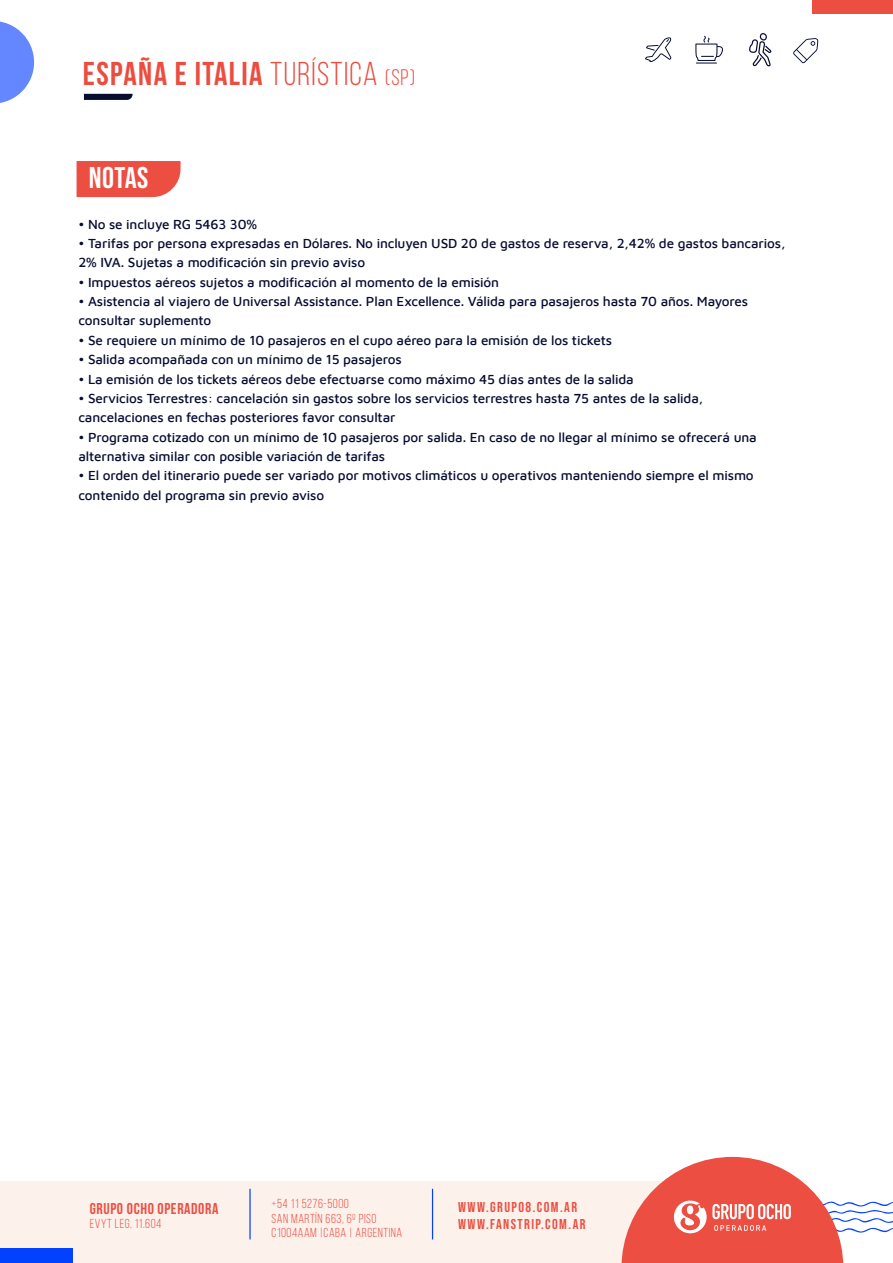
<style>
.page{position:relative;width:893px;height:1263px;background:#fff}
.page>*{position:absolute;margin:0;border:0;box-sizing:border-box;transform-origin:0 0}
.t1{font:700 33px "Bebas Neue";letter-spacing:.04em;color:#eb4e41}
.t2{font:30px "Bebas Neue";letter-spacing:.015em;color:#fff}
.t3{font:700 15.6px "Bebas Neue";letter-spacing:.04em;color:#ec4e41}
.t4{font:14.25px/17px "Bebas Neue";letter-spacing:.1em;color:#ec4e41}
.t5{font:500 13.5px/19.4px "Maven Pro";letter-spacing:-.01em;color:#070c31}
.t6{font:13.05px/14.2px "Bebas Neue";letter-spacing:.04em;color:#ec4e41}
.s1{font-weight:400}
.s2{font-weight:400;font-size:22.5px}
</style>
<div class="page">
<div style="left:0;top:1181px;width:706px;height:82px;background:#fdf1eb"></div>
<hr style="left:249px;top:1189px;width:2px;height:50px;background:#0242ff">
<hr style="left:432px;top:1189px;width:1px;height:50px;background:#0242ff">
<div style="left:0;top:1249px;width:72px;height:14px;background:#0242ff"></div>
<svg style="left:621px;top:1157px;width:272px;height:106px"></svg>
<svg style="left:0;top:21px;width:34px;height:82px"></svg>
<div style="left:812px;top:0;width:81px;height:13px;background:#ec4e41"></div>
<svg style="left:645px;top:37px;width:27px;height:25px"></svg>
<svg style="left:695px;top:36px;width:28px;height:28px"></svg>
<svg style="left:749px;top:33px;width:22px;height:33px"></svg>
<svg style="left:793px;top:38px;width:25px;height:25px"></svg>
<svg style="left:84px;top:94px;width:49px;height:6px"></svg>
<div style="left:77px;top:161px;width:104px;height:36px;background:#ec4e41"></div>
<h1 class="t1" style="left:83px;top:56px;width:334px">ESPAÑA E ITALIA <span class="s1">TURÍSTICA</span> <span class="s2">(SP)</span></h1>
<h2 class="t2" style="left:89px;top:161px;width:61px">NOTAS</h2>
<p class="t5" style="left:78px;top:213px;width:180px">• No se incluye RG 5463 30%</p>
<p class="t5" style="left:78px;top:233px;width:709px">• Tarifas por persona expresadas en Dólares. No incluyen USD 20 de gastos de reserva, 2,42% de gastos bancarios,<br>2% IVA. Sujetas a modificación sin previo aviso</p>
<p class="t5" style="left:78px;top:271px;width:422px">• Impuestos aéreos sujetos a modificación al momento de la emisión</p>
<p class="t5" style="left:78px;top:291px;width:671px">• Asistencia al viajero de Universal Assistance. Plan Excellence. Válida para pasajeros hasta 70 años. Mayores consultar suplemento</p>
<p class="t5" style="left:78px;top:329px;width:535px">• Se requiere un mínimo de 10 pasajeros en el cupo aéreo para la emisión de los tickets</p>
<p class="t5" style="left:78px;top:349px;width:325px">• Salida acompañada con un mínimo de 15 pasajeros</p>
<p class="t5" style="left:78px;top:368px;width:557px">• La emisión de los tickets aéreos debe efectuarse como máximo 45 días antes de la salida</p>
<p class="t5" style="left:78px;top:388px;width:626px">• Servicios Terrestres: cancelación sin gastos sobre los servicios terrestres hasta 75 antes de la salida, cancelaciones en fechas posteriores favor consultar</p>
<p class="t5" style="left:78px;top:426px;width:680px">• Programa cotizado con un mínimo de 10 pasajeros por salida. En caso de no llegar al mínimo se ofrecerá una alternativa similar con posible variación de tarifas</p>
<p class="t5" style="left:78px;top:465px;width:677px">• El orden del itinerario puede ser variado por motivos climáticos u operativos manteniendo siempre el mismo contenido del programa sin previo aviso</p>
<p class="t6" style="left:272px;top:1196px;width:79px">+54 11 5276-5000</p>
<p class="t4" style="left:458px;top:1198px;width:129px">WWW.GRUPO8.COM.AR<br>WWW.FANSTRIP.COM.AR</p>
<p class="t3" style="left:90px;top:1200px;width:130px">GRUPO OCHO OPERADORA</p>
<p class="t6" style="left:90px;top:1216px;width:73px">EVYT LEG. 11.604</p>
<p class="t6" style="left:272px;top:1211px;width:132px">SAN MARTÍN 663, 6º PISO<br>C1004AAM |CABA | ARGENTINA</p>
</div>
